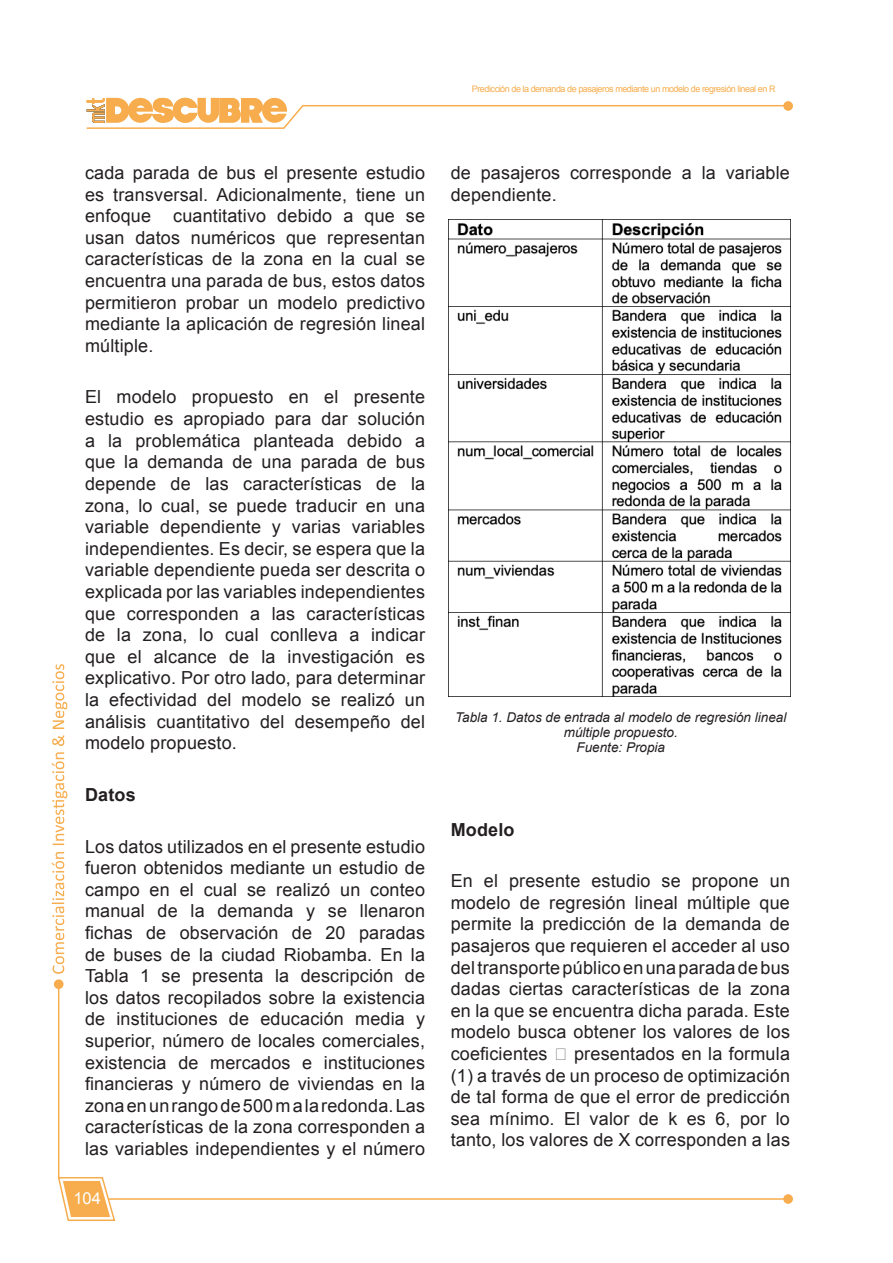
<style>
.page{position:relative;width:893px;height:1263px;background:#fff}
.page>*{position:absolute;margin:0;border:0;box-sizing:border-box;transform-origin:0 0}
.t1{font:18px/21.6px "Arial";letter-spacing:.01em;color:#231f20;text-align:justify}
.t2{font:700 18px "Arial";letter-spacing:.01em;color:#231f20}
.t3{font:16.5px "Arial";color:#fff}
.t4{font:italic 13.5px/15px "Arial";color:#231f20;text-align:center}
.t5{font:9px "Arial";letter-spacing:-.05em;color:#f7ad4d}
</style>
<div class="page">
<hr style="left:108px;top:1198px;width:682px;height:2px;background:#f7ad4d">
<hr style="left:58px;top:984px;width:1px;height:195px;background:#f7ad4d">
<svg style="left:52px;top:664px;width:15px;height:310px"></svg>
<svg style="left:57px;top:1176px;width:59px;height:45px"></svg>
<div style="left:783px;top:1194px;width:10px;height:10px;background:#f7ad4d;border-radius:50%"></div>
<div style="left:54px;top:979px;width:10px;height:10px;background:#f7ad4d;border-radius:50%"></div>
<svg style="left:86px;top:98px;width:700px;height:31px"></svg>
<div style="left:783px;top:101px;width:10px;height:10px;background:#f7ad4d;border-radius:50%"></div>
<img style="left:449px;top:219px;width:342px;height:478px">
<p class="t5" style="left:472px;top:83px;width:305px">Predicción de la demanda de pasajeros mediante un modelo de regresión lineal en R</p>
<p class="t1" style="left:85px;top:162px;width:342px">cada parada de bus el presente estudio es transversal. Adicionalmente, tiene un enfoque cuantitativo debido a que se usan datos numéricos que representan características de la zona en la cual se encuentra una parada de bus, estos datos permitieron probar un modelo predictivo mediante la aplicación de regresión lineal múltiple.</p>
<p class="t1" style="left:85px;top:387px;width:342px">El modelo propuesto en el presente estudio es apropiado para dar solución a la problemática planteada debido a que la demanda de una parada de bus depende de las características de la zona, lo cual, se puede traducir en una variable dependiente y varias variables independientes. Es decir, se espera que la variable dependiente pueda ser descrita o explicada por las variables independientes que corresponden a las características de la zona, lo cual conlleva a indicar que el alcance de la investigación es explicativo. Por otro lado, para determinar la efectividad del modelo se realizó un análisis cuantitativo del desempeño del modelo propuesto.</p>
<p class="t2" style="left:85px;top:783px;width:52px">Datos</p>
<p class="t1" style="left:85px;top:836px;width:342px">Los datos utilizados en el presente estudio fueron obtenidos mediante un estudio de campo en el cual se realizó un conteo manual de la demanda y se llenaron fichas de observación de 20 paradas de buses de la ciudad Riobamba. En la Tabla 1 se presenta la descripción de los datos recopilados sobre la existencia de instituciones de educación media y superior, número de locales comerciales, existencia de mercados e instituciones financieras y número de viviendas en la zona en un rango de 500 m a la redonda. Las características de la zona corresponden a las variables independientes y el número</p>
<p class="t3" style="left:73px;top:1187px;width:29px">104</p>
<p class="t1" style="left:451px;top:162px;width:341px">de pasajeros corresponde a la variable dependiente.</p>
<p class="t4" style="left:455px;top:709px;width:333px">Tabla 1. Datos de entrada al modelo de regresión lineal múltiple propuesto.</p>
<p class="t4" style="left:576px;top:739px;width:90px">Fuente: Propia</p>
<p class="t2" style="left:451px;top:817px;width:65px">Modelo</p>
<p class="t1" style="left:451px;top:870px;width:341px">En el presente estudio se propone un modelo de regresión lineal múltiple que permite la predicción de la demanda de pasajeros que requieren el acceder al uso del transporte público en una parada de bus dadas ciertas características de la zona en la que se encuentra dicha parada. Este modelo busca obtener los valores de los coeficientes</p>
<p class="t1" style="left:451px;top:1043px;width:341px;text-indent:123px">presentados en la formula (1) a través de un proceso de optimización de tal forma de que el error de predicción sea mínimo. El valor de k es 6, por lo tanto, los valores de X corresponden a las</p>
</div>
